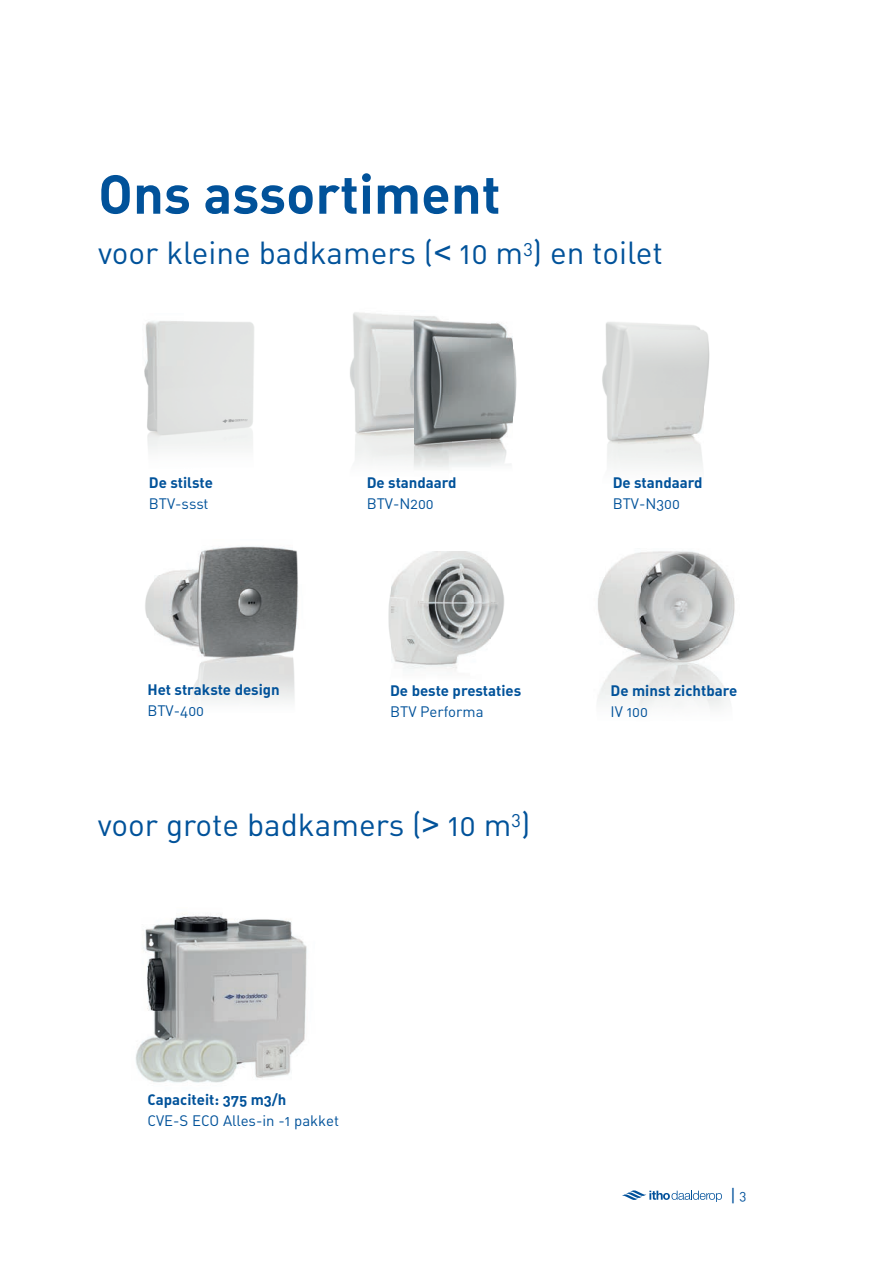
<style>
.page{position:relative;width:893px;height:1263px;background:#fff}
.page>*{position:absolute;margin:0;border:0;box-sizing:border-box;transform-origin:0 0}
.t1{font:54px "DIN Bold Alternate";color:#01529a}
.t2{font:31.5px "DIN Regular Alternate";color:#01529a}
.t3{font:18px "DIN Regular Alternate";color:#01519b}
.t4{font:15px "DIN Bold Alternate";color:#01529a}
.t5{font:15px "DIN Regular Alternate";color:#01529a}
.s1{font-family:"Arial"}
.s2{font-size:13.5px}
</style>
<div class="page">
<svg style="left:622px;top:1190px;width:100px;height:12px"></svg>
<img style="left:353px;top:312px;width:23px;height:35px">
<img style="left:350px;top:347px;width:26px;height:115px">
<img style="left:135px;top:913px;width:172px;height:170px">
<img style="left:144px;top:321px;width:110px;height:129px">
<img style="left:145px;top:576px;width:18px;height:60px">
<img style="left:279px;top:547px;width:20px;height:127px">
<img style="left:279px;top:674px;width:16px;height:27px">
<img style="left:163px;top:546px;width:116px;height:155px">
<img style="left:491px;top:322px;width:26px;height:128px">
<img style="left:491px;top:450px;width:16px;height:15px">
<img style="left:376px;top:314px;width:115px;height:154px">
<img style="left:602px;top:322px;width:108px;height:145px">
<img style="left:388px;top:551px;width:116px;height:120px">
<img style="left:597px;top:551px;width:138px;height:147px">
<h1 class="t1" style="left:98px;top:159px;width:404px">Ons assortiment</h1>
<h2 class="t2" style="left:98px;top:233px;width:566px">voor kleine badkamers (<span class="s1">&lt;</span> 10 m<sup>3</sup>) en toilet</h2>
<p class="t4" style="left:149px;top:473px;width:66px">De stilste</p>
<p class="t5" style="left:149px;top:494px;width:61px">BTV-ssst</p>
<p class="t4" style="left:367px;top:472px;width:91px">De standaard</p>
<p class="t5" style="left:367px;top:494px;width:69px">BTV-N200</p>
<p class="t4" style="left:613px;top:472px;width:91px">De standaard</p>
<p class="t5" style="left:613px;top:494px;width:69px">BTV-N300</p>
<p class="t4" style="left:147px;top:680px;width:134px">Het strakste design</p>
<p class="t5" style="left:147px;top:702px;width:58px">BTV-400</p>
<p class="t4" style="left:390px;top:681px;width:133px">De beste prestaties</p>
<p class="t5" style="left:390px;top:702px;width:95px">BTV Performa</p>
<p class="t4" style="left:611px;top:681px;width:128px">De minst zichtbare</p>
<p class="t5" style="left:611px;top:702px;width:39px">IV 100</p>
<h2 class="t2" style="left:98px;top:805px;width:434px">voor grote badkamers (<span class="s1">&gt;</span> 10 m<sup>3</sup>)</h2>
<p class="t4" style="left:147px;top:1090px;width:141px">Capaciteit: 375 m3/h</p>
<p class="t5" style="left:147px;top:1111px;width:193px">CVE-S ECO Alles-in -1 pakket</p>
<p class="t3" style="left:730px;top:1184px;width:18px">| <span class="s2">3</span></p>
</div>
